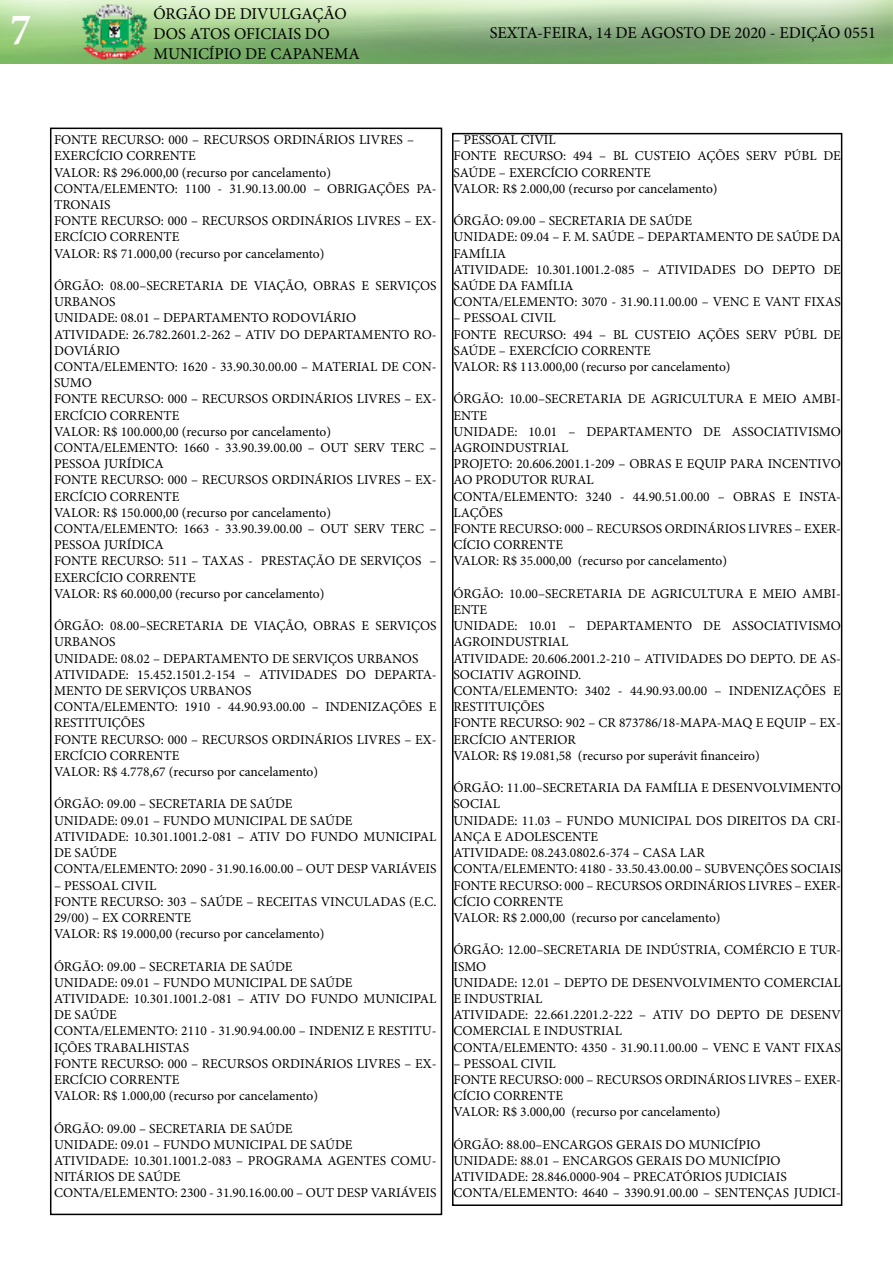
<style>
.page{position:relative;width:893px;height:1263px;background:#fff}
.page>*{position:absolute;margin:0;border:0;box-sizing:border-box;transform-origin:0 0}
.t1{font:700 condensed 45px "Minion Pro";color:#fff}
.t2{font:16.5px/19.8px "Minion Pro";color:#000}
.t3{font:13.5px/16.2px "Minion Pro";color:#000}
</style>
<div class="page">
<div style="left:50px;top:128px;width:392px;height:1087px;border:2px solid #000"></div>
<img style="left:0;top:0;width:893px;height:64px">
<div style="left:452px;top:133px;width:390px;height:1073px;border:2px solid #000"></div>
<h1 class="t1" style="left:11px;top:-1px;width:22px">7</h1>
<p class="t2" style="left:153px;top:4px;width:208px">ÓRGÃO DE DIVULGAÇÃO<br>DOS ATOS OFICIAIS DO<br>MUNICÍPIO DE CAPANEMA</p>
<p class="t2" style="left:490px;top:23px;width:388px">SEXTA-FEIRA, 14 DE AGOSTO DE 2020 - EDIÇÃO 0551</p>
<p class="t3" style="left:54px;top:132px;width:384px">FONTE RECURSO: 000 – RECURSOS ORDINÁRIOS LIVRES – EXERCÍCIO CORRENTE<br>VALOR: R$ 296.000,00 (recurso por cancelamento)<br>CONTA/ELEMENTO: 1100 - 31.90.13.00.00 – OBRIGAÇÕES PA-TRONAIS<br>FONTE RECURSO: 000 – RECURSOS ORDINÁRIOS LIVRES – EX-ERCÍCIO CORRENTE<br>VALOR: R$ 71.000,00 (recurso por cancelamento)</p>
<p class="t3" style="left:54px;top:278px;width:384px">ÓRGÃO: 08.00–SECRETARIA DE VIAÇÃO, OBRAS E SERVIÇOS URBANOS<br>UNIDADE: 08.01 – DEPARTAMENTO RODOVIÁRIO<br>ATIVIDADE: 26.782.2601.2-262 – ATIV DO DEPARTAMENTO RO-DOVIÁRIO<br>CONTA/ELEMENTO: 1620 - 33.90.30.00.00 – MATERIAL DE CON-SUMO<br>FONTE RECURSO: 000 – RECURSOS ORDINÁRIOS LIVRES – EX-ERCÍCIO CORRENTE<br>VALOR: R$ 100.000,00 (recurso por cancelamento)<br>CONTA/ELEMENTO: 1660 - 33.90.39.00.00 – OUT SERV TERC – PESSOA JURÍDICA<br>FONTE RECURSO: 000 – RECURSOS ORDINÁRIOS LIVRES – EX-ERCÍCIO CORRENTE<br>VALOR: R$ 150.000,00 (recurso por cancelamento)<br>CONTA/ELEMENTO: 1663 - 33.90.39.00.00 – OUT SERV TERC – PESSOA JURÍDICA<br>FONTE RECURSO: 511 – TAXAS - PRESTAÇÃO DE SERVIÇOS – EXERCÍCIO CORRENTE<br>VALOR: R$ 60.000,00 (recurso por cancelamento)</p>
<p class="t3" style="left:54px;top:618px;width:384px">ÓRGÃO: 08.00–SECRETARIA DE VIAÇÃO, OBRAS E SERVIÇOS URBANOS<br>UNIDADE: 08.02 – DEPARTAMENTO DE SERVIÇOS URBANOS ATIVIDADE: 15.452.1501.2-154 – ATIVIDADES DO DEPARTA-MENTO DE SERVIÇOS URBANOS<br>CONTA/ELEMENTO: 1910 - 44.90.93.00.00 – INDENIZAÇÕES E RESTITUIÇÕES<br>FONTE RECURSO: 000 – RECURSOS ORDINÁRIOS LIVRES – EX-ERCÍCIO CORRENTE<br>VALOR: R$ 4.778,67 (recurso por cancelamento)</p>
<p class="t3" style="left:54px;top:796px;width:384px">ÓRGÃO: 09.00 – SECRETARIA DE SAÚDE<br>UNIDADE: 09.01 – FUNDO MUNICIPAL DE SAÚDE<br>ATIVIDADE: 10.301.1001.2-081 – ATIV DO FUNDO MUNICIPAL DE SAÚDE<br>CONTA/ELEMENTO: 2090 - 31.90.16.00.00 – OUT DESP VARIÁVEIS</p>
<p class="t3" style="left:54px;top:877px;width:384px">– PESSOAL CIVIL<br>FONTE RECURSO: 303 – SAÚDE – RECEITAS VINCULADAS (E.C.<br>29/00) – EX CORRENTE<br>VALOR: R$ 19.000,00 (recurso por cancelamento)</p>
<p class="t3" style="left:54px;top:958px;width:384px">ÓRGÃO: 09.00 – SECRETARIA DE SAÚDE<br>UNIDADE: 09.01 – FUNDO MUNICIPAL DE SAÚDE<br>ATIVIDADE: 10.301.1001.2-081 – ATIV DO FUNDO MUNICIPAL DE SAÚDE<br>CONTA/ELEMENTO: 2110 - 31.90.94.00.00 – INDENIZ E RESTITU-IÇÕES TRABALHISTAS<br>FONTE RECURSO: 000 – RECURSOS ORDINÁRIOS LIVRES – EX-ERCÍCIO CORRENTE<br>VALOR: R$ 1.000,00 (recurso por cancelamento)</p>
<p class="t3" style="left:54px;top:1120px;width:384px">ÓRGÃO: 09.00 – SECRETARIA DE SAÚDE<br>UNIDADE: 09.01 – FUNDO MUNICIPAL DE SAÚDE<br>ATIVIDADE: 10.301.1001.2-083 – PROGRAMA AGENTES COMU-NITÁRIOS DE SAÚDE<br>CONTA/ELEMENTO: 2300 - 31.90.16.00.00 – OUT DESP VARIÁVEIS</p>
<p class="t3" style="left:453px;top:132px;width:389px">– PESSOAL CIVIL<br>FONTE RECURSO: 494 – BL CUSTEIO AÇÕES SERV PÚBL DE SAÚDE – EXERCÍCIO CORRENTE<br>VALOR: R$ 2.000,00 (recurso por cancelamento)</p>
<p class="t3" style="left:453px;top:213px;width:389px">ÓRGÃO: 09.00 – SECRETARIA DE SAÚDE<br>UNIDADE: 09.04 – F. M. SAÚDE – DEPARTAMENTO DE SAÚDE DA FAMÍLIA<br>ATIVIDADE: 10.301.1001.2-085 – ATIVIDADES DO DEPTO DE SAÚDE DA FAMÍLIA<br>CONTA/ELEMENTO: 3070 - 31.90.11.00.00 – VENC E VANT FIXAS</p>
<p class="t3" style="left:453px;top:310px;width:389px">– PESSOAL CIVIL<br>FONTE RECURSO: 494 – BL CUSTEIO AÇÕES SERV PÚBL DE SAÚDE – EXERCÍCIO CORRENTE<br>VALOR: R$ 113.000,00 (recurso por cancelamento)</p>
<p class="t3" style="left:453px;top:391px;width:389px">ÓRGÃO: 10.00–SECRETARIA DE AGRICULTURA E MEIO AMBI-ENTE<br>UNIDADE: 10.01 – DEPARTAMENTO DE ASSOCIATIVISMO AGROINDUSTRIAL<br>PROJETO: 20.606.2001.1-209 – OBRAS E EQUIP PARA INCENTIVO AO PRODUTOR RURAL<br>CONTA/ELEMENTO: 3240 - 44.90.51.00.00 – OBRAS E INSTA-LAÇÕES<br>FONTE RECURSO: 000 – RECURSOS ORDINÁRIOS LIVRES – EXER-CÍCIO CORRENTE<br>VALOR: R$ 35.000,00 (recurso por cancelamento)</p>
<p class="t3" style="left:453px;top:585px;width:389px">ÓRGÃO: 10.00–SECRETARIA DE AGRICULTURA E MEIO AMBI-ENTE<br>UNIDADE: 10.01 – DEPARTAMENTO DE ASSOCIATIVISMO AGROINDUSTRIAL<br>ATIVIDADE: 20.606.2001.2-210 – ATIVIDADES DO DEPTO. DE AS-SOCIATIV AGROIND.<br>CONTA/ELEMENTO: 3402 - 44.90.93.00.00 – INDENIZAÇÕES E RESTITUIÇÕES<br>FONTE RECURSO: 902 – CR 873786/18-MAPA-MAQ E EQUIP – EX-ERCÍCIO ANTERIOR<br>VALOR: R$ 19.081,58 (recurso por superávit financeiro)</p>
<p class="t3" style="left:453px;top:780px;width:389px">ÓRGÃO: 11.00–SECRETARIA DA FAMÍLIA E DESENVOLVIMENTO SOCIAL<br>UNIDADE: 11.03 – FUNDO MUNICIPAL DOS DIREITOS DA CRI-ANÇA E ADOLESCENTE<br>ATIVIDADE: 08.243.0802.6-374 – CASA LAR<br>CONTA/ELEMENTO: 4180 - 33.50.43.00.00 – SUBVENÇÕES SOCIAIS FONTE RECURSO: 000 – RECURSOS ORDINÁRIOS LIVRES – EXER-CÍCIO CORRENTE<br>VALOR: R$ 2.000,00 (recurso por cancelamento)</p>
<p class="t3" style="left:453px;top:942px;width:389px">ÓRGÃO: 12.00–SECRETARIA DE INDÚSTRIA, COMÉRCIO E TUR-ISMO<br>UNIDADE: 12.01 – DEPTO DE DESENVOLVIMENTO COMERCIAL E INDUSTRIAL<br>ATIVIDADE: 22.661.2201.2-222 – ATIV DO DEPTO DE DESENV COMERCIAL E INDUSTRIAL<br>CONTA/ELEMENTO: 4350 - 31.90.11.00.00 – VENC E VANT FIXAS</p>
<p class="t3" style="left:453px;top:1055px;width:389px">– PESSOAL CIVIL<br>FONTE RECURSO: 000 – RECURSOS ORDINÁRIOS LIVRES – EXER-CÍCIO CORRENTE<br>VALOR: R$ 3.000,00 (recurso por cancelamento)</p>
<p class="t3" style="left:453px;top:1136px;width:389px">ÓRGÃO: 88.00–ENCARGOS GERAIS DO MUNICÍPIO<br>UNIDADE: 88.01 – ENCARGOS GERAIS DO MUNICÍPIO ATIVIDADE: 28.846.0000-904 – PRECATÓRIOS JUDICIAIS CONTA/ELEMENTO: 4640 – 3390.91.00.00 – SENTENÇAS JUDICI-</p>
</div>
